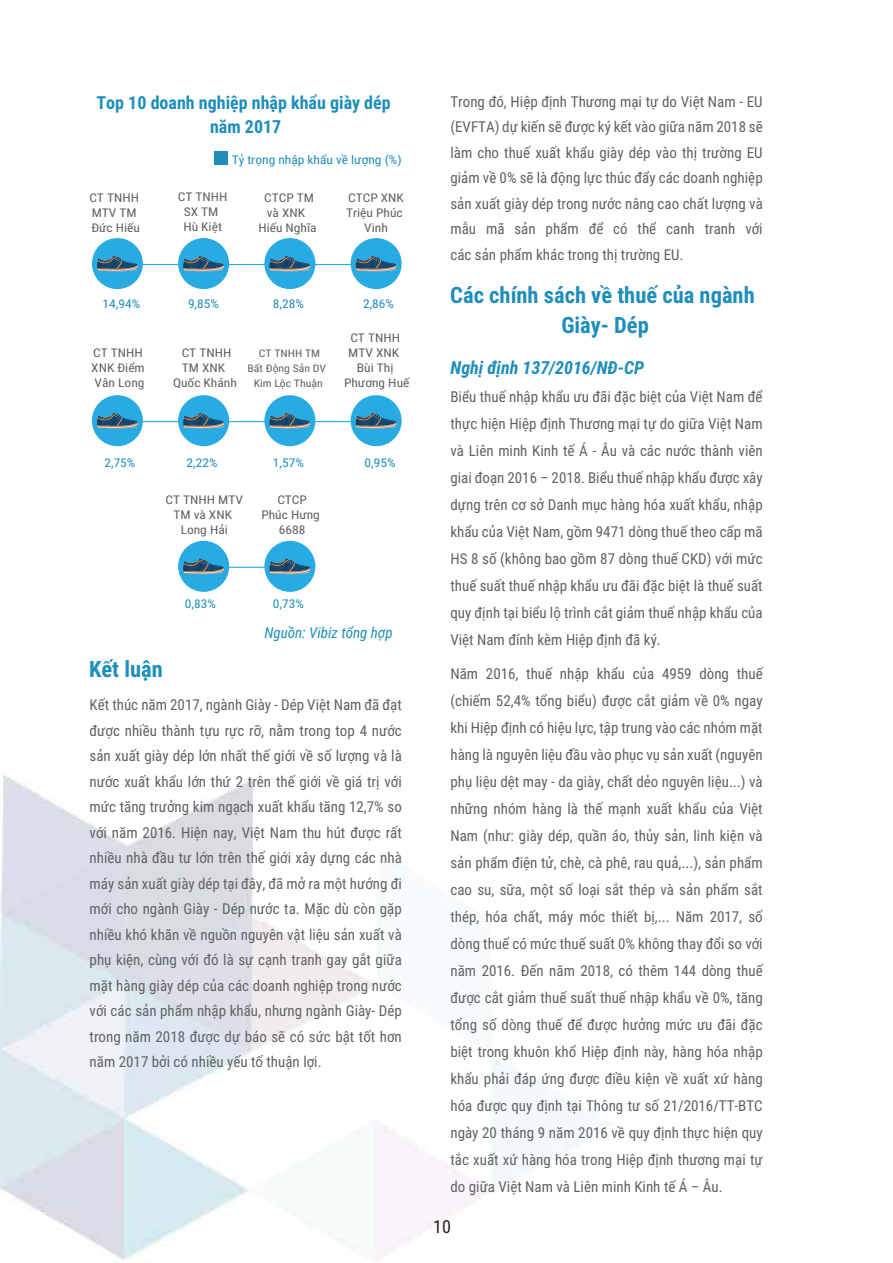
<style>
.page{position:relative;width:893px;height:1263px;background:#fff}
.page>*{position:absolute;margin:0;border:0;box-sizing:border-box;transform-origin:0 0}
.t1{font:700 22.5px/30px "Roboto Condensed";color:#1e8ebb;text-align:center}
.t2{font:700 18px/24px "Roboto Condensed";color:#1e8ebb;text-align:center}
.t3{font:italic 700 18px "Roboto Condensed";color:#1e8ebb}
.t4{font:18px "Roboto Condensed";color:#221f1f}
.t5{font:15px/27px "Roboto Condensed";color:#606262;text-align:justify}
.t6{font:15px "Roboto Condensed";color:#5f6060}
.t7{font:italic 15px "Roboto Condensed";color:#1e8ebb}
.t8{font:12px/15px "Roboto Condensed";color:#5f6060;text-align:center;scale:1.12 1}
.t9{font:12px "Roboto Condensed";color:#1e8ebb;scale:1.12 1}
.t10{font:10.5px/15px "Roboto Condensed";color:#5f6060;text-align:center;scale:1.12 1}
</style>
<div class="page">
<img style="left:0;top:151px;width:611px;height:1110px">
<hr style="left:188px;top:567px;width:120px;height:1px;background:#28abe2">
<div style="left:178px;top:541px;width:51px;height:51px;background:#28abe2;border-radius:50%"></div>
<svg style="left:183px;top:558px;width:41px;height:16px"></svg>
<div style="left:264px;top:541px;width:51px;height:51px;background:#28abe2;border-radius:50%"></div>
<svg style="left:269px;top:558px;width:41px;height:16px"></svg>
<hr style="left:101px;top:421px;width:293px;height:1px;background:#28abe2">
<div style="left:92px;top:395px;width:51px;height:51px;background:#28abe2;border-radius:50%"></div>
<svg style="left:97px;top:413px;width:41px;height:15px"></svg>
<div style="left:178px;top:395px;width:51px;height:51px;background:#28abe2;border-radius:50%"></div>
<svg style="left:183px;top:413px;width:41px;height:15px"></svg>
<div style="left:264px;top:395px;width:51px;height:51px;background:#28abe2;border-radius:50%"></div>
<svg style="left:269px;top:413px;width:41px;height:15px"></svg>
<div style="left:351px;top:395px;width:51px;height:51px;background:#28abe2;border-radius:50%"></div>
<svg style="left:356px;top:413px;width:41px;height:15px"></svg>
<hr style="left:101px;top:264px;width:293px;height:1px;background:#28abe2">
<div style="left:92px;top:238px;width:51px;height:51px;background:#28abe2;border-radius:50%"></div>
<svg style="left:97px;top:256px;width:41px;height:15px"></svg>
<div style="left:178px;top:238px;width:51px;height:51px;background:#28abe2;border-radius:50%"></div>
<svg style="left:183px;top:256px;width:41px;height:15px"></svg>
<div style="left:264px;top:238px;width:51px;height:51px;background:#28abe2;border-radius:50%"></div>
<svg style="left:269px;top:256px;width:41px;height:15px"></svg>
<div style="left:351px;top:238px;width:51px;height:51px;background:#28abe2;border-radius:50%"></div>
<svg style="left:356px;top:256px;width:41px;height:15px"></svg>
<div style="left:214px;top:151px;width:13px;height:14px;background:#1e8ebb"></div>
<p class="t2" style="left:97px;top:90px;width:296px">Top 10 doanh nghiệp nhập khẩu giày dép năm 2017</p>
<p class="t9" style="left:232px;top:151px;width:153px">Tỷ trọng nhập khẩu về lượng (%)</p>
<p class="t8" style="left:89px;top:190px;width:47px;text-align:left">CT TNHH<br>MTV TM<br>Đức Hiếu</p>
<p class="t8" style="left:178px;top:188px;width:46px">CT TNHH<br>SX TM<br>Hù Kiệt</p>
<p class="t8" style="left:258px;top:190px;width:54px">CTCP TM và XNK<br>Hiếu Nghĩa</p>
<p class="t8" style="left:346px;top:190px;width:53px">CTCP XNK<br>Triệu Phúc<br>Vinh</p>
<p class="t9" style="left:103px;top:296px;width:35px">14,94%</p>
<p class="t9" style="left:188px;top:296px;width:29px">9,85%</p>
<p class="t9" style="left:273px;top:296px;width:29px">8,28%</p>
<p class="t9" style="left:363px;top:296px;width:29px">2,86%</p>
<p class="t8" style="left:91px;top:345px;width:49px;text-align:left">CT TNHH<br>XNK Điểm<br>Vân Long</p>
<p class="t8" style="left:173px;top:345px;width:59px">CT TNHH<br>TM XNK<br>Quốc Khánh</p>
<p class="t10" style="left:248px;top:345px;width:72px">CT TNHH TM<br>Bất Động Sản DV<br>Kim Lộc Thuận</p>
<p class="t8" style="left:344px;top:330px;width:60px">CT TNHH<br>MTV XNK<br>Bùi Thị<br>Phương Huế</p>
<p class="t9" style="left:104px;top:455px;width:29px">2,75%</p>
<p class="t9" style="left:186px;top:455px;width:29px">2,22%</p>
<p class="t9" style="left:273px;top:455px;width:29px">1,57%</p>
<p class="t9" style="left:365px;top:455px;width:29px">0,95%</p>
<p class="t8" style="left:166px;top:492px;width:71px">CT TNHH MTV<br>TM và XNK<br>Long Hải</p>
<p class="t8" style="left:261px;top:492px;width:54px">CTCP<br>Phúc Hưng<br>6688</p>
<p class="t9" style="left:185px;top:596px;width:29px">0,83%</p>
<p class="t9" style="left:273px;top:596px;width:29px">0,73%</p>
<h1 class="t1" style="left:89px;top:653px;width:75px">Kết luận</h1>
<p class="t7" style="left:264px;top:622px;width:130px">Nguồn: Vibiz tổng hợp</p>
<p class="t5" style="left:90px;top:692px;width:314px;line-height:25.5px">Kết thúc năm 2017, ngành Giày - Dép Việt Nam đã đạt được nhiều thành tựu rực rỡ, nằm trong top 4 nước sản xuất giày dép lớn nhất thế giới về số lượng và là nước xuất khẩu lớn thứ 2 trên thế giới về giá trị với mức tăng trưởng kim ngạch xuất khẩu tăng 12,7% so với năm 2016. Hiện nay, Việt Nam thu hút được rất nhiều nhà đầu tư lớn trên thế giới xây dựng các nhà máy sản xuất giày dép tại đây, đã mở ra một hướng đi mới cho ngành Giày - Dép nước ta. Mặc dù còn gặp nhiều khó khăn về nguồn nguyên vật liệu sản xuất và phụ kiện, cùng với đó là sự cạnh tranh gay gắt giữa mặt hàng giày dép của các doanh nghiệp trong nước với các sản phẩm nhập khẩu, nhưng ngành Giày- Dép trong năm 2018 được dự báo sẽ có sức bật tốt hơn năm 2017 bởi có nhiều yếu tố thuận lợi.</p>
<p class="t5" style="left:450px;top:88px;width:314px;line-height:25.5px">Trong đó, Hiệp định Thương mại tự do Việt Nam - EU (EVFTA) dự kiến sẽ được ký kết vào giữa năm 2018 sẽ làm cho thuế xuất khẩu giày dép vào thị trường EU giảm về 0% sẽ là động lực thúc đẩy các doanh nghiệp sản xuất giày dép trong nước nâng cao chất lượng và mẫu mã sản phẩm để có thể canh tranh với các sản phẩm khác trong thị trường EU.</p>
<h1 class="t1" style="left:450px;top:279px;width:306px">Các chính sách về thuế của ngành<br>Giày- Dép</h1>
<p class="t3" style="left:451px;top:355px;width:195px">Nghị định 137/2016/NĐ-CP</p>
<p class="t5" style="left:450px;top:382px;width:314px">Biểu thuế nhập khẩu ưu đãi đặc biệt của Việt Nam để thực hiện Hiệp định Thương mại tự do giữa Việt Nam và Liên minh Kinh tế Á - Âu và các nước thành viên giai đoạn 2016 – 2018. Biểu thuế nhập khẩu được xây dựng trên cơ sở Danh mục hàng hóa xuất khẩu, nhập khẩu của Việt Nam, gồm 9471 dòng thuế theo cấp mã HS 8 số (không bao gồm 87 dòng thuế CKD) với mức thuế suất thuế nhập khẩu ưu đãi đặc biệt là thuế suất quy định tại biểu lộ trình cắt giảm thuế nhập khẩu của Việt Nam đính kèm Hiệp định đã ký.</p>
<p class="t6" style="left:450px;top:663px;width:314px">Năm 2016, thuế nhập khẩu của 4959 dòng thuế</p>
<p class="t5" style="left:450px;top:687px;width:314px">(chiếm 52,4% tổng biểu) được cắt giảm về 0% ngay khi Hiệp định có hiệu lực, tập trung vào các nhóm mặt hàng là nguyên liệu đầu vào phục vụ sản xuất (nguyên phụ liệu dệt may - da giày, chất dẻo nguyên liệu...) và những nhóm hàng là thế mạnh xuất khẩu của Việt Nam (như: giày dép, quần áo, thủy sản, linh kiện và sản phẩm điện tử, chè, cà phê, rau quả,...), sản phẩm cao su, sữa, một số loại sắt thép và sản phẩm sắt thép, hóa chất, máy móc thiết bị,... Năm 2017, số dòng thuế có mức thuế suất 0% không thay đổi so với năm 2016. Đến năm 2018, có thêm 144 dòng thuế được cắt giảm thuế suất thuế nhập khẩu về 0%, tăng tổng số dòng thuế để được hưởng mức ưu đãi đặc biệt trong khuôn khổ Hiệp định này, hàng hóa nhập khẩu phải đáp ứng được điều kiện về xuất xứ hàng hóa được quy định tại Thông tư số 21/2016/TT-BTC ngày 20 tháng 9 năm 2016 về quy định thực hiện quy tắc xuất xứ hàng hóa trong Hiệp định thương mại tự do giữa Việt Nam và Liên minh Kinh tế Á – Âu.</p>
<p class="t4" style="left:433px;top:1214px;width:19px">10</p>
</div>
